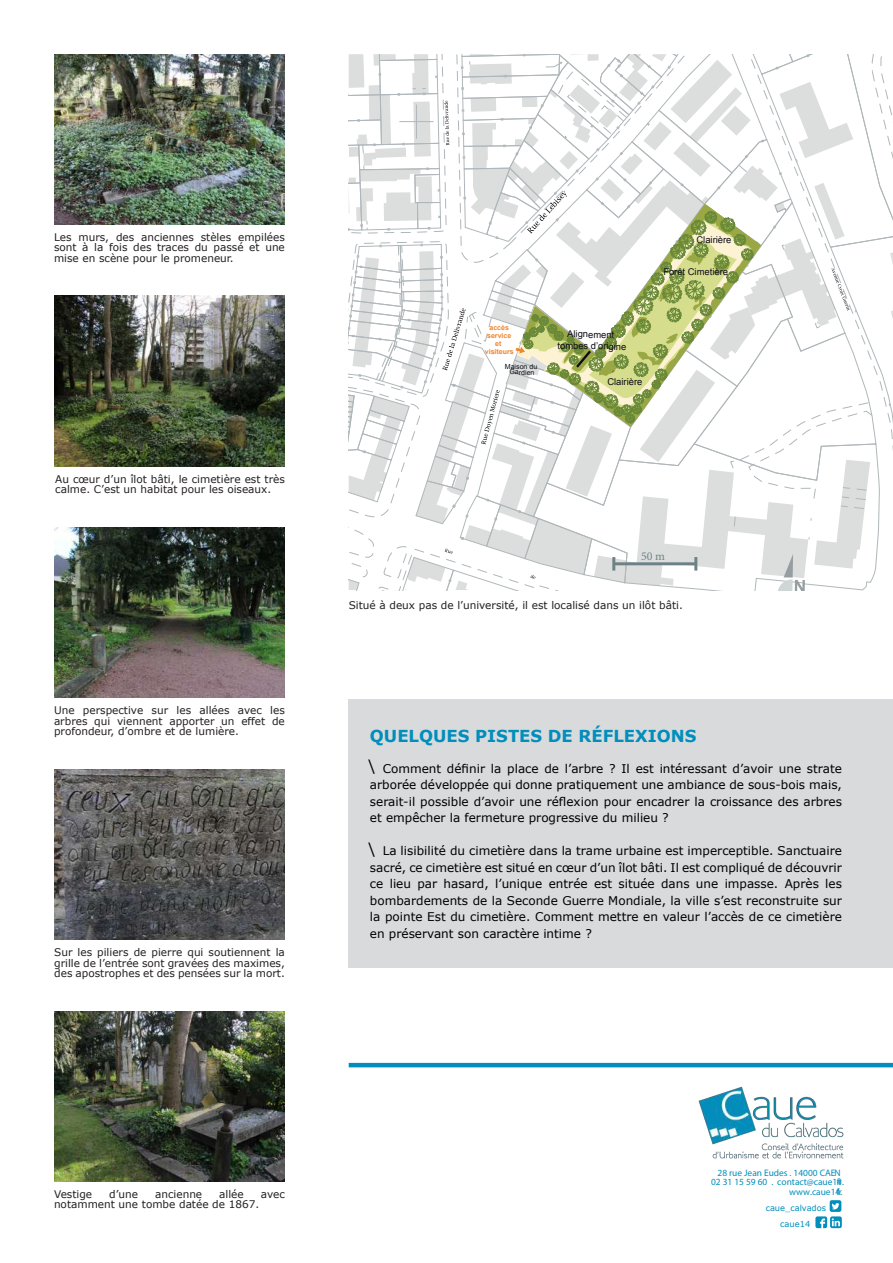
<style>
.page{position:relative;width:893px;height:1263px;background:#fff}
.page>*{position:absolute;margin:0;border:0;box-sizing:border-box;transform-origin:0 0}
.t1{font:700 16.5px "Verdana";color:#008ebc}
.t2{font:12px/16.5px "Verdana";color:#000;text-align:justify}
.t3{font:12px "Minion Pro";color:#6e8285}
.t4{font:10.5px/10.5px "Verdana";color:#231f20}
.t5{font:9.45px/9.3px "Myriad Pro";color:#008ebc}
.t6{font:9.45px/11.7px "Arial";color:#0e0c15;text-align:center}
.t7{font:8.25px/15.5px "Verdana";color:#008ebc;text-align:center}
.t8{font:700 7.05px/8.2px "Arial";color:#f28328;text-align:center}
.t9{font:7.05px/5.8px "Arial";color:#0e0c15;text-align:center}
.s1{font-style:italic;font-size:15px}
</style>
<div class="page">
<svg style="left:349px;top:54px;width:544px;height:536px"></svg>
<img style="left:54px;top:54px;width:231px;height:170px">
<img style="left:54px;top:296px;width:231px;height:170px">
<img style="left:54px;top:527px;width:231px;height:170px">
<img style="left:55px;top:769px;width:230px;height:170px">
<img style="left:54px;top:1011px;width:230px;height:170px">
<div style="left:349px;top:699px;width:544px;height:268px;background:#d9dadc"></div>
<hr style="left:614px;top:562px;width:82px;height:3px;background:#6e8285">
<hr style="left:612px;top:557px;width:3px;height:14px;background:#6e8285">
<hr style="left:694px;top:557px;width:3px;height:14px;background:#6e8285">
<img style="left:698px;top:1086px;width:146px;height:73px">
<svg style="left:815px;top:1200px;width:27px;height:28px"></svg>
<hr style="left:349px;top:1063px;width:544px;height:4px;background:#008ebc">
<p class="t4" style="left:54px;top:231px;width:232px">Les murs, des anciennes stèles empilées</p>
<p class="t6" style="left:697px;top:234px;width:36px;rotate:1deg">Clairière</p>
<p class="t4" style="left:54px;top:242px;width:232px">sont à la fois des traces du passé et une mise en scène pour le promeneur.</p>
<p class="t4" style="left:55px;top:473px;width:231px">Au cœur d’un îlot bâti, le cimetière est très calme. C’est un habitat pour les oiseaux.</p>
<p class="t4" style="left:54px;top:705px;width:232px;text-align:justify">Une perspective sur les allées avec les arbres qui viennent apporter un effet de profondeur, d’ombre et de lumière.</p>
<p class="t4" style="left:54px;top:946px;width:232px;text-align:justify">Sur les piliers de pierre qui soutiennent la grille de l’entrée sont gravées des maximes, des apostrophes et des pensées sur la mort.</p>
<p class="t8" style="left:485px;top:323px;width:30px">accès service et visiteurs</p>
<p class="t9" style="left:505px;top:363px;width:34px;rotate:1deg">Maison du<br>Gardien</p>
<p class="t6" style="left:558px;top:328px;width:70px;rotate:1deg">Alignement tombes d’origine</p>
<p class="t6" style="left:607px;top:376px;width:36px">Clairière</p>
<p class="t6" style="left:663px;top:265px;width:66px;rotate:1deg">Forêt Cimetière</p>
<p class="t3" style="left:641px;top:549px;width:26px">50 m</p>
<p class="t4" style="left:349px;top:599px;width:336px">Situé à deux pas de l’université, il est localisé dans un ilôt bâti.</p>
<h1 class="t1" style="left:370px;top:725px;width:328px">QUELQUES PISTES DE RÉFLEXIONS</h1>
<p class="t2" style="left:370px;top:760px;width:473px"><span class="s1">|</span>Comment définir la place de l’arbre ? Il est intéressant d’avoir une strate arborée développée qui donne pratiquement une ambiance de sous-bois mais, serait-il possible d’avoir une réflexion pour encadrer la croissance des arbres et empêcher la fermeture progressive du milieu ?</p>
<p class="t2" style="left:370px;top:842px;width:473px"><span class="s1">|</span>La lisibilité du cimetière dans la trame urbaine est imperceptible. Sanctuaire sacré, ce cimetière est situé en cœur d’un îlot bâti. Il est compliqué de découvrir ce lieu par hasard, l’unique entrée est située dans une impasse. Après les bombardements de la Seconde Guerre Mondiale, la ville s’est reconstruite sur la pointe Est du cimetière. Comment mettre en valeur l’accès de ce cimetière en préservant son caractère intime ?</p>
<p class="t4" style="left:54px;top:1188px;width:40px">Vestige</p>
<p class="t4" style="left:109px;top:1188px;width:30px">d’une</p>
<p class="t4" style="left:155px;top:1188px;width:49px">ancienne</p>
<p class="t4" style="left:219px;top:1188px;width:26px">allée</p>
<p class="t4" style="left:261px;top:1188px;width:26px">avec</p>
<p class="t4" style="left:54px;top:1199px;width:207px">notamment une tombe datée de 1867.</p>
<p class="t5" style="left:717px;top:1168px;width:125px">28 rue Jean Eudes . 14000 CAEN</p>
<p class="t5" style="left:711px;top:1177px;width:134px">02 31 15 59 60 . contact@caue14.f</p>
<p class="t5" style="left:789px;top:1187px;width:54px">www.caue14.f</p>
<p class="t7" style="left:766px;top:1200px;width:62px">caue_calvados caue14</p>
<p class="t5" style="left:839px;top:1177px;width:5px">r r</p>
</div>
